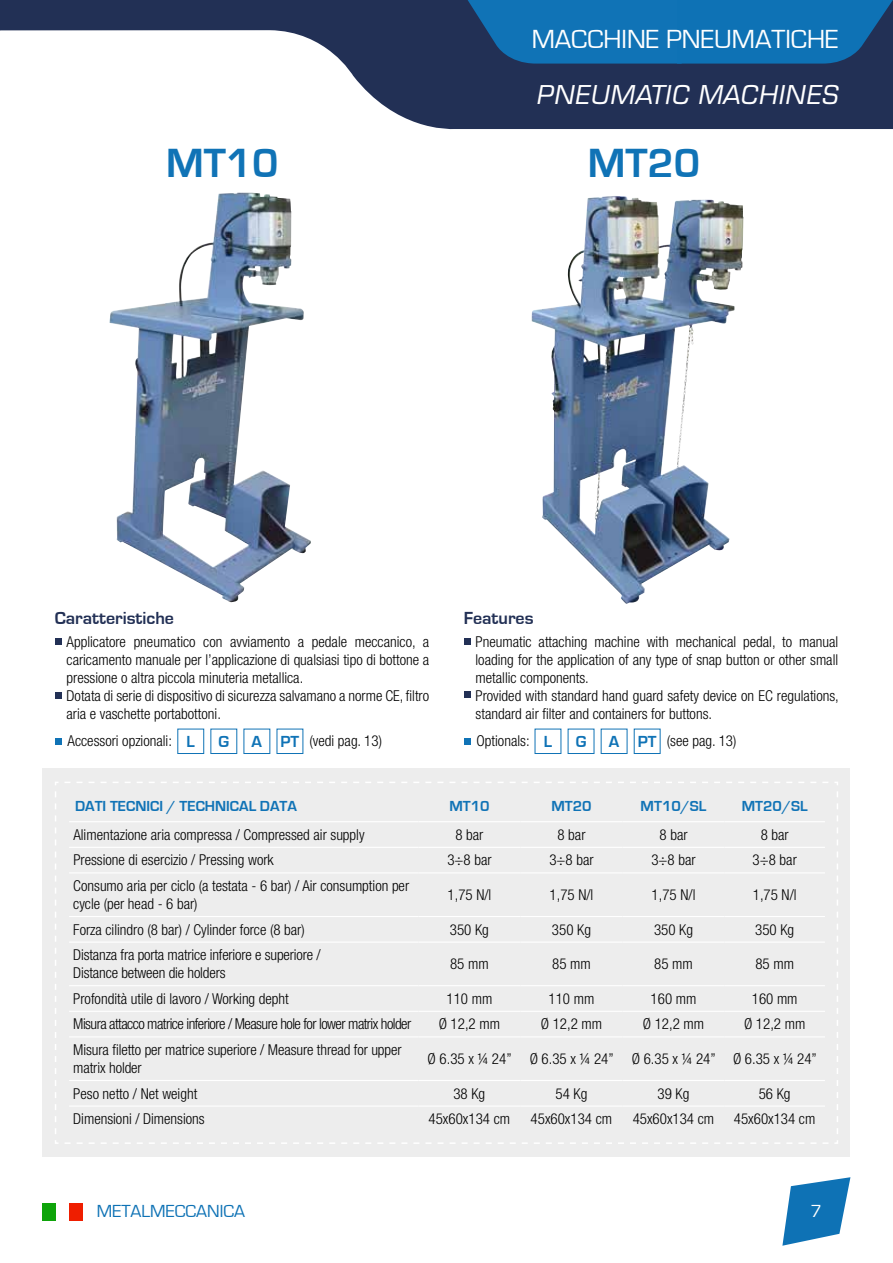
<style>
.page{position:relative;width:893px;height:1263px;background:#fff}
.page>*{position:absolute;margin:0;border:0;box-sizing:border-box;transform-origin:0 0}
.t1{font:700 42px "Eurostile";color:#1073b6}
.t2{font:27px "Eurostile";color:#fff}
.t3{font:italic 27px "Eurostile BQ";letter-spacing:.02em;color:#fff}
.t4{font:700 18px "Eurostile";color:#223055}
.t5{font:18px "Eurostile";color:#0e72b5}
.t6{font:18px "Eurostile";color:#fff}
.t7{font:700 16.5px "Eurostile";color:#1073b6}
.t8{font:300 condensed 15px/18px "Helvetica Neue LT Std";color:#000}
.t9{font:300 condensed 15px "Helvetica Neue LT Std";letter-spacing:-.035em;color:#000}
.t10{font:700 15px "Eurostile";color:#1073b6}
</style>
<div class="page">
<svg style="left:782px;top:1177px;width:68px;height:69px"></svg>
<div style="left:43px;top:1202px;width:13px;height:18px;background:#0ea40a"></div>
<div style="left:69px;top:1202px;width:13px;height:18px;background:#ef1e00"></div>
<svg style="left:1px;top:0;width:892px;height:130px;fill:#223055"></svg>
<svg style="left:0;top:0;width:1px;height:31px"></svg>
<svg style="left:459px;top:0;width:434px;height:64px;background:#1169a8"></svg>
<div style="left:43px;top:768px;width:807px;height:388px;background:#ededed"></div>
<hr style="left:69px;top:821px;width:349px;height:1px;background:#fff">
<hr style="left:418px;top:821px;width:102px;height:1px;background:#fff">
<hr style="left:520px;top:821px;width:102px;height:1px;background:#fff">
<hr style="left:622px;top:821px;width:103px;height:1px;background:#fff">
<hr style="left:725px;top:821px;width:100px;height:1px;background:#fff">
<hr style="left:69px;top:847px;width:349px;height:1px;background:#fff">
<hr style="left:418px;top:847px;width:102px;height:1px;background:#fff">
<hr style="left:520px;top:847px;width:102px;height:1px;background:#fff">
<hr style="left:622px;top:847px;width:103px;height:1px;background:#fff">
<hr style="left:725px;top:847px;width:100px;height:1px;background:#fff">
<hr style="left:69px;top:872px;width:349px;height:1px;background:#fff">
<hr style="left:418px;top:872px;width:102px;height:1px;background:#fff">
<hr style="left:520px;top:872px;width:102px;height:1px;background:#fff">
<hr style="left:622px;top:872px;width:103px;height:1px;background:#fff">
<hr style="left:725px;top:872px;width:100px;height:1px;background:#fff">
<hr style="left:69px;top:916px;width:349px;height:1px;background:#fff">
<hr style="left:418px;top:916px;width:102px;height:1px;background:#fff">
<hr style="left:520px;top:916px;width:102px;height:1px;background:#fff">
<hr style="left:622px;top:916px;width:103px;height:1px;background:#fff">
<hr style="left:725px;top:916px;width:100px;height:1px;background:#fff">
<hr style="left:69px;top:941px;width:349px;height:2px;background:#fff">
<hr style="left:418px;top:941px;width:102px;height:2px;background:#fff">
<hr style="left:520px;top:941px;width:102px;height:2px;background:#fff">
<hr style="left:622px;top:941px;width:103px;height:2px;background:#fff">
<hr style="left:725px;top:941px;width:100px;height:2px;background:#fff">
<hr style="left:69px;top:985px;width:349px;height:1px;background:#fff">
<hr style="left:418px;top:985px;width:102px;height:1px;background:#fff">
<hr style="left:520px;top:985px;width:102px;height:1px;background:#fff">
<hr style="left:622px;top:985px;width:103px;height:1px;background:#fff">
<hr style="left:725px;top:985px;width:100px;height:1px;background:#fff">
<hr style="left:69px;top:1011px;width:349px;height:1px;background:#fff">
<hr style="left:418px;top:1011px;width:102px;height:1px;background:#fff">
<hr style="left:520px;top:1011px;width:102px;height:1px;background:#fff">
<hr style="left:622px;top:1011px;width:103px;height:1px;background:#fff">
<hr style="left:725px;top:1011px;width:100px;height:1px;background:#fff">
<hr style="left:69px;top:1036px;width:349px;height:1px;background:#fff">
<hr style="left:69px;top:1080px;width:349px;height:1px;background:#fff">
<hr style="left:69px;top:1105px;width:349px;height:2px;background:#fff">
<hr style="left:418px;top:1036px;width:102px;height:1px;background:#fff">
<hr style="left:520px;top:1036px;width:102px;height:1px;background:#fff">
<hr style="left:622px;top:1036px;width:103px;height:1px;background:#fff">
<hr style="left:725px;top:1036px;width:100px;height:1px;background:#fff">
<hr style="left:418px;top:1080px;width:102px;height:1px;background:#fff">
<hr style="left:520px;top:1080px;width:102px;height:1px;background:#fff">
<hr style="left:622px;top:1080px;width:103px;height:1px;background:#fff">
<hr style="left:725px;top:1080px;width:100px;height:1px;background:#fff">
<hr style="left:418px;top:1105px;width:102px;height:2px;background:#fff">
<hr style="left:520px;top:1105px;width:102px;height:2px;background:#fff">
<hr style="left:622px;top:1105px;width:103px;height:2px;background:#fff">
<hr style="left:725px;top:1105px;width:100px;height:2px;background:#fff">
<div style="left:55px;top:638px;width:7px;height:7px;background:#223055"></div>
<div style="left:464px;top:638px;width:7px;height:7px;background:#223055"></div>
<div style="left:55px;top:692px;width:7px;height:7px;background:#223055"></div>
<div style="left:464px;top:691px;width:7px;height:7px;background:#223055"></div>
<div style="left:55px;top:738px;width:7px;height:7px;background:#1073b6"></div>
<div style="left:464px;top:738px;width:7px;height:7px;background:#1073b6"></div>
<div style="left:177px;top:729px;width:27px;height:25px;border:1px solid #1073b6"></div>
<img style="left:109px;top:193px;width:202px;height:409px">
<img style="left:532px;top:197px;width:198px;height:407px">
<h2 class="t2" style="left:532px;top:25px;width:308px">MACCHINE PNEUMATICHE</h2>
<h2 class="t3" style="left:536px;top:80px;width:304px">PNEUMATIC MACHINES</h2>
<h1 class="t1" style="left:166px;top:140px;width:114px">MT10</h1>
<h1 class="t1" style="left:588px;top:140px;width:114px">MT20</h1>
<p class="t4" style="left:55px;top:608px;width:121px">Caratteristiche</p>
<p class="t4" style="left:464px;top:608px;width:71px">Features</p>
<p class="t8" style="left:67px;top:633px;width:364px">Applicatore pneumatico con avviamento a pedale meccanico, a caricamento manuale per l’applicazione di qualsiasi tipo di bottone a pressione o altra piccola minuteria metallica.<br>Dotata di serie di dispositivo di sicurezza salvamano a norme CE, filtro aria e vaschette portabottoni.</p>
<p class="t8" style="left:476px;top:633px;width:365px">Pneumatic attaching machine with mechanical pedal, to manual loading for the application of any type of snap button or other small metallic components.<br>Provided with standard hand guard safety device on EC regulations, standard air filter and containers for buttons.</p>
<p class="t8" style="left:68px;top:731px;width:106px">Accessori opzionali:</p>
<p class="t8" style="left:310px;top:731px;width:74px">(vedi pag. 13)</p>
<p class="t8" style="left:477px;top:731px;width:55px">Optionals:</p>
<p class="t8" style="left:667px;top:731px;width:71px">(see pag. 13)</p>
<p class="t7" style="left:187px;top:732px;width:10px">L</p>
<p class="t7" style="left:218px;top:732px;width:12px">G</p>
<p class="t7" style="left:252px;top:732px;width:49px">A PT</p>
<p class="t7" style="left:544px;top:732px;width:10px">L</p>
<p class="t7" style="left:576px;top:732px;width:12px">G</p>
<p class="t7" style="left:609px;top:732px;width:49px">A PT</p>
<p class="t10" style="left:75px;top:797px;width:223px">DATI TECNICI / TECHNICAL DATA</p>
<p class="t10" style="left:449px;top:797px;width:42px">MT10</p>
<p class="t10" style="left:551px;top:797px;width:42px">MT20</p>
<p class="t10" style="left:641px;top:797px;width:67px">MT10/SL</p>
<p class="t10" style="left:742px;top:797px;width:67px">MT20/SL</p>
<p class="t8" style="left:73px;top:825px;width:293px">Alimentazione aria compressa / Compressed air supply</p>
<p class="t8" style="left:455px;top:825px;width:30px">8 bar</p>
<p class="t8" style="left:557px;top:825px;width:30px">8 bar</p>
<p class="t8" style="left:660px;top:825px;width:30px">8 bar</p>
<p class="t8" style="left:761px;top:825px;width:30px">8 bar</p>
<p class="t8" style="left:73px;top:851px;width:202px">Pressione di esercizio / Pressing work</p>
<p class="t8" style="left:447px;top:851px;width:46px">3÷8 bar</p>
<p class="t8" style="left:549px;top:851px;width:46px">3÷8 bar</p>
<p class="t8" style="left:651px;top:851px;width:46px">3÷8 bar</p>
<p class="t8" style="left:753px;top:851px;width:46px">3÷8 bar</p>
<p class="t8" style="left:73px;top:877px;width:337px">Consumo aria per ciclo (a testata - 6 bar) / Air consumption per cycle (per head - 6 bar)</p>
<p class="t8" style="left:447px;top:886px;width:45px">1,75 N/l</p>
<p class="t8" style="left:550px;top:886px;width:45px">1,75 N/l</p>
<p class="t8" style="left:652px;top:886px;width:45px">1,75 N/l</p>
<p class="t8" style="left:753px;top:886px;width:45px">1,75 N/l</p>
<p class="t8" style="left:73px;top:920px;width:233px">Forza cilindro (8 bar) / Cylinder force (8 bar)</p>
<p class="t8" style="left:450px;top:920px;width:41px">350 Kg</p>
<p class="t8" style="left:552px;top:920px;width:41px">350 Kg</p>
<p class="t8" style="left:654px;top:920px;width:41px">350 Kg</p>
<p class="t8" style="left:755px;top:920px;width:41px">350 Kg</p>
<p class="t8" style="left:73px;top:946px;width:249px">Distanza fra porta matrice inferiore e superiore /<br>Distance between die holders</p>
<p class="t8" style="left:450px;top:955px;width:40px">85 mm</p>
<p class="t8" style="left:552px;top:955px;width:40px">85 mm</p>
<p class="t8" style="left:654px;top:955px;width:40px">85 mm</p>
<p class="t8" style="left:755px;top:955px;width:40px">85 mm</p>
<p class="t8" style="left:73px;top:989px;width:217px">Profondità utile di lavoro / Working depht</p>
<p class="t8" style="left:446px;top:989px;width:47px">110 mm</p>
<p class="t8" style="left:549px;top:989px;width:47px">110 mm</p>
<p class="t8" style="left:651px;top:989px;width:47px">160 mm</p>
<p class="t8" style="left:752px;top:989px;width:47px">160 mm</p>
<p class="t9" style="left:73px;top:1015px;width:340px">Misura attacco matrice inferiore / Measure hole for lower matrix holder</p>
<p class="t8" style="left:439px;top:1015px;width:63px">Ø 12,2 mm</p>
<p class="t8" style="left:541px;top:1015px;width:63px">Ø 12,2 mm</p>
<p class="t8" style="left:643px;top:1015px;width:63px">Ø 12,2 mm</p>
<p class="t8" style="left:744px;top:1015px;width:63px">Ø 12,2 mm</p>
<p class="t8" style="left:73px;top:1040px;width:330px">Misura filetto per matrice superiore / Measure thread for upper matrix holder</p>
<p class="t8" style="left:428px;top:1049px;width:391px">Ø 6.35 x 1/4 24” Ø 6.35 x 1/4 24” Ø 6.35 x 1/4 24” Ø 6.35 x 1/4 24”</p>
<p class="t8" style="left:73px;top:1084px;width:126px">Peso netto / Net weight</p>
<p class="t8" style="left:453px;top:1084px;width:33px">38 Kg</p>
<p class="t8" style="left:555px;top:1084px;width:33px">54 Kg</p>
<p class="t8" style="left:657px;top:1084px;width:33px">39 Kg</p>
<p class="t8" style="left:759px;top:1084px;width:33px">56 Kg</p>
<p class="t8" style="left:73px;top:1110px;width:133px">Dimensioni / Dimensions</p>
<p class="t8" style="left:429px;top:1110px;width:83px">45x60x134 cm</p>
<p class="t8" style="left:531px;top:1110px;width:83px">45x60x134 cm</p>
<p class="t8" style="left:633px;top:1110px;width:83px">45x60x134 cm</p>
<p class="t8" style="left:734px;top:1110px;width:83px">45x60x134 cm</p>
<p class="t5" style="left:97px;top:1202px;width:150px">METALMECCANICA</p>
<p class="t6" style="left:811px;top:1202px;width:13px">7</p>
</div>
